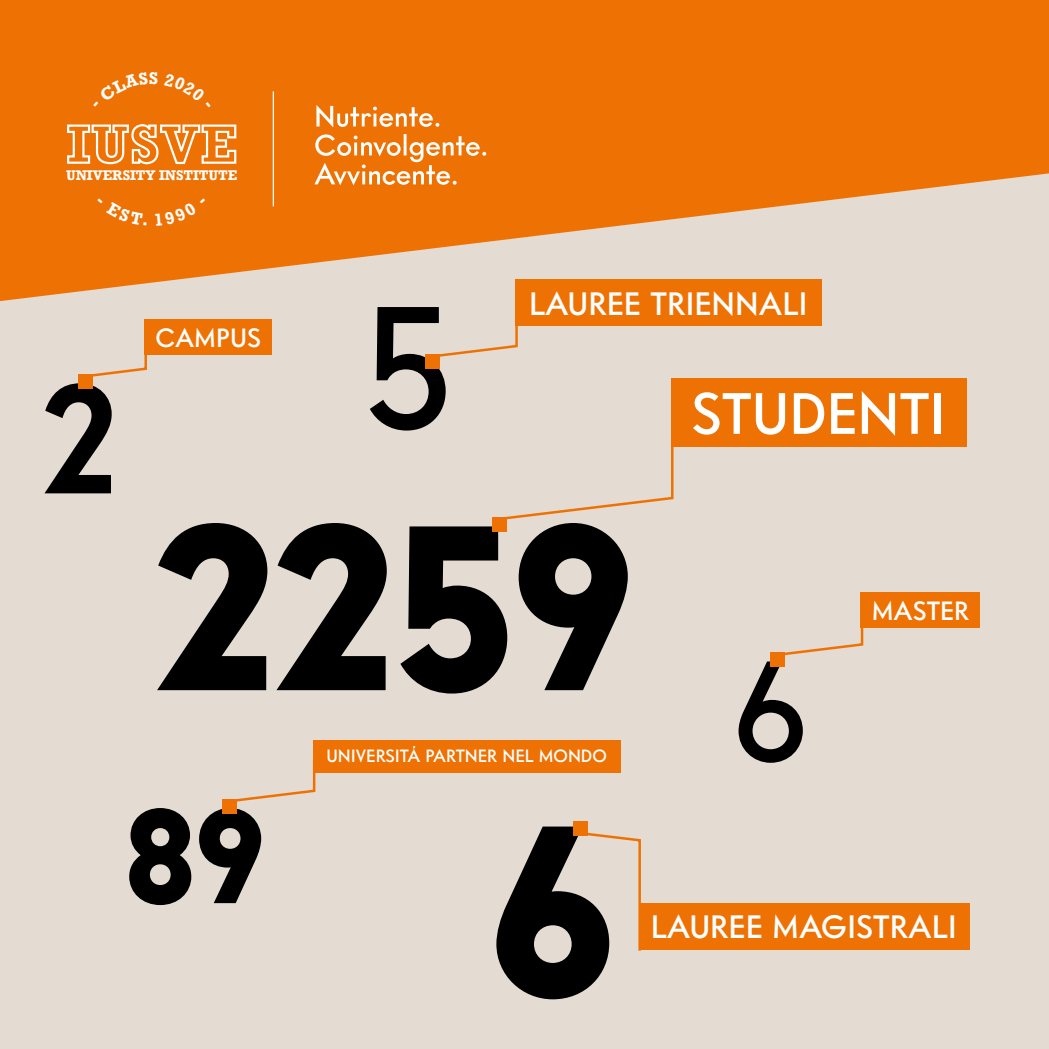
<style>
.page{position:relative;width:1049px;height:1049px;background:#e4dcd3}
.page>*{position:absolute;margin:0;border:0;box-sizing:border-box;transform-origin:0 0}
.t1{font:900 235px "Intervogue";color:#000}
.t2{font:900 227.25px "Intervogue";color:#000}
.t3{font:500 170.5px "Intervogue";color:#000}
.t4{font:700 150.75px "Intervogue";color:#000}
.t5{font:500 139.75px "Intervogue";color:#000}
.t6{font:900 129.25px "Intervogue";color:#000}
.t7{font:500 57.25px "Intervogue";color:#fff}
.t8{font:500 31.75px "Intervogue";color:#fff}
.t9{font:500 26px "Intervogue";color:#fff}
.t10{font:500 17.5px "Intervogue";color:#fff}
.t11{font:700 13.25px "Rockwell";color:#fff}
</style>
<div class="page">
<svg style="left:0;top:0;width:1049px;height:301px;fill:#ee7203"></svg>
<div style="left:672px;top:379px;width:295px;height:68px;background:#ee7203"></div>
<div style="left:144px;top:320px;width:128px;height:35px;background:#ee7203"></div>
<div style="left:861px;top:593px;width:119px;height:35px;background:#ee7203"></div>
<div style="left:639px;top:903px;width:330px;height:47px;background:#ee7203"></div>
<div style="left:313px;top:739px;width:307px;height:33px;background:#ee7203"></div>
<div style="left:425px;top:354px;width:14px;height:14px;background:#ee7203"></div>
<div style="left:78px;top:374px;width:14px;height:14px;background:#ee7203"></div>
<div style="left:771px;top:653px;width:14px;height:14px;background:#ee7203"></div>
<div style="left:515px;top:279px;width:306px;height:47px;background:#ee7203"></div>
<svg style="left:439px;top:326px;width:79px;height:32px"></svg>
<svg style="left:92px;top:355px;width:55px;height:23px"></svg>
<svg style="left:781px;top:610px;width:83px;height:46px"></svg>
<div style="left:223px;top:799px;width:14px;height:14px;background:#ee7203"></div>
<svg style="left:237px;top:760px;width:80px;height:42px"></svg>
<div style="left:574px;top:821px;width:14px;height:14px;background:#ee7203"></div>
<svg style="left:584px;top:832px;width:57px;height:119px"></svg>
<div style="left:492px;top:517px;width:14px;height:14px;background:#ee7203"></div>
<svg style="left:505px;top:378px;width:170px;height:143px"></svg>
<svg style="left:314px;top:134px;width:172px;height:51px;background:#f1903a"></svg>
<svg style="left:316px;top:105px;width:123px;height:22px;background:#f29b4d"></svg>
<hr style="left:273px;top:91px;width:1px;height:115px;background:#fff">
<svg style="left:66px;top:123px;width:171px;height:42px;background:#f29a4b"></svg>
<div style="left:93px;top:72px;width:65px;height:35px;background:#ee7203"></div>
<div style="left:164px;top:73px;width:47px;height:35px;background:#ee7203"></div>
<svg style="left:98px;top:199px;width:49px;height:27px"></svg>
<svg style="left:155px;top:198px;width:50px;height:28px"></svg>
<p class="t11" style="left:66px;top:167px;width:173px">UNIVERSITY INSTITUTE</p>
<h3 class="t4" style="left:43px;top:347px;width:77px">2</h3>
<p class="t9" style="left:155px;top:322px;width:107px">CAMPUS</p>
<h3 class="t3" style="left:364px;top:263px;width:92px">5</h3>
<p class="t8" style="left:529px;top:284px;width:280px">LAUREE TRIENNALI</p>
<h3 class="t7" style="left:691px;top:378px;width:256px">STUDENTI</h3>
<h2 class="t2" style="left:157px;top:470px;width:481px">2259</h2>
<h3 class="t6" style="left:124px;top:778px;width:144px">89</h3>
<p class="t10" style="left:326px;top:745px;width:282px">UNIVERSITÁ PARTNER NEL MONDO</p>
<h1 class="t1" style="left:487px;top:768px;width:133px">6</h1>
<h3 class="t5" style="left:732px;top:625px;width:78px">6</h3>
<p class="t9" style="left:872px;top:595px;width:99px">MASTER</p>
<p class="t8" style="left:651px;top:907px;width:308px">LAUREE MAGISTRALI</p>
</div>
